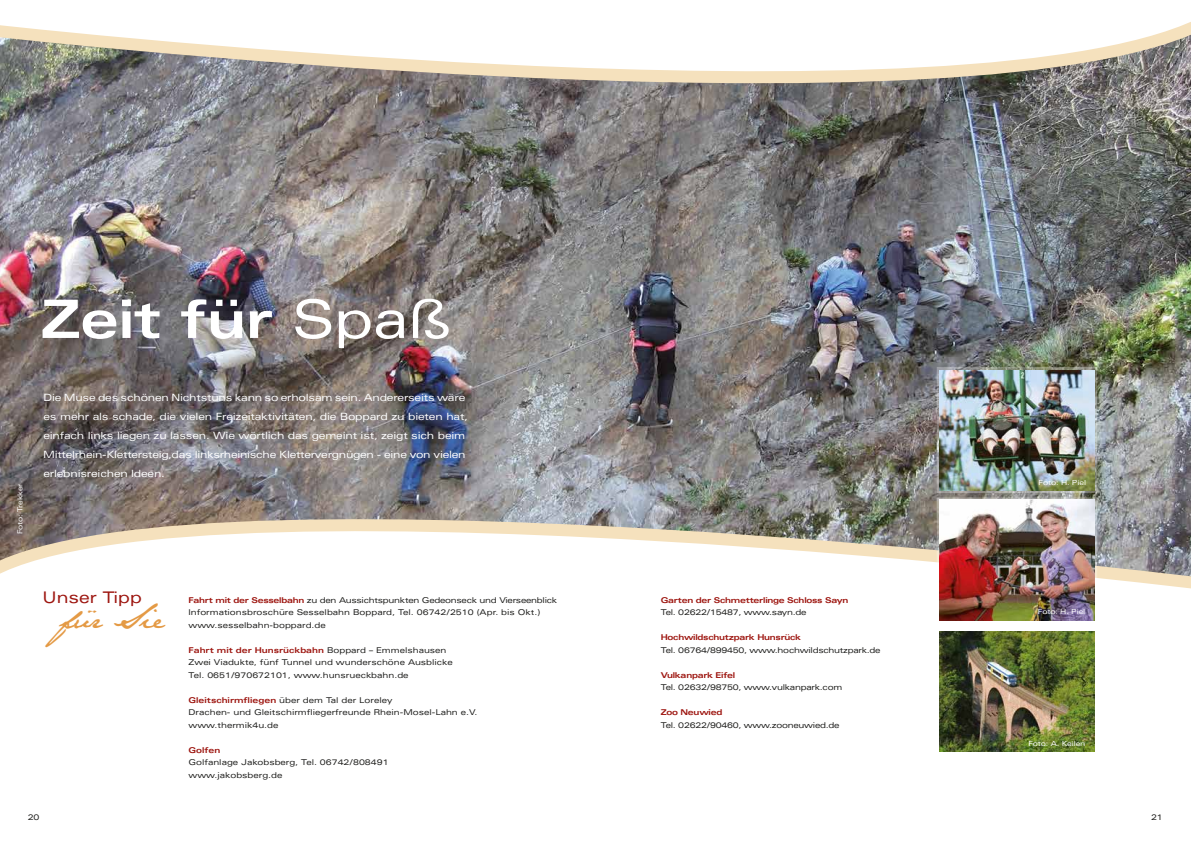
<style>
.page{position:relative;width:1191px;height:842px;background:#fff}
.page>*{position:absolute;margin:0;border:0;box-sizing:border-box;transform-origin:0 0}
.t1{font:700 expanded 53px "Univers";letter-spacing:-.01em;color:#fff}
.t2{font:28.2px "Jane Austen";color:#e49a45}
.t3{font:expanded 16px "Univers";color:#9d150f}
.t4{font:expanded 10px/19px "Univers";letter-spacing:-.02em;color:#fff}
.t5{font:expanded 8px/12.5px "Univers";color:#1d1d1b}
.t6{font:expanded 8px "Univers";letter-spacing:-.03em;color:#1d1d1b}
.t7{font:700 expanded 8px "Univers";letter-spacing:-.03em;color:#9d150f}
.t8{font:expanded 7px "Univers";letter-spacing:-.02em;color:#fff}
.s1{font-weight:400}
.s2{font-weight:700;color:#9d150f}
</style>
<div class="page">
<img style="left:0;top:22px;width:1191px;height:567px">
<div style="left:936px;top:497px;width:161px;height:127px;border:3px solid #fff"></div>
<img style="left:939px;top:500px;width:155px;height:120px">
<img style="left:939px;top:370px;width:155px;height:120px">
<div style="left:936px;top:628px;width:161px;height:126px;border:3px solid #fff"></div>
<img style="left:939px;top:631px;width:155px;height:120px">
<h1 class="t1" style="left:41px;top:289px;width:411px">Zeit für <span class="s1">Spaß</span></h1>
<p class="t8" style="left:16px;top:534px;width:52px;rotate:-90deg">Foto: Trekker</p>
<p class="t4" style="left:43px;top:388px;width:426px">Die Muse des schönen Nichtstuns kann so erholsam sein. Andererseits wäre es mehr als schade, die vielen Freizeitaktivitäten, die Boppard zu bieten hat, einfach links liegen zu lassen. Wie wörtlich das gemeint ist, zeigt sich beim Mittelrhein-Klettersteig,das linksrheinische Klettervergnügen - eine von vielen erlebnisreichen Ideen.</p>
<h3 class="t3" style="left:42px;top:587px;width:101px">Unser Tipp</h3>
<h2 class="t2" style="left:59px;top:601px;width:107px">für Si e</h2>
<p class="t5" style="left:188px;top:593px;width:370px"><span class="s2">Fahrt mit der Sesselbahn</span> zu den Aussichtspunkten Gedeonseck und Vierseenblick<br>Informationsbroschüre Sesselbahn Boppard, Tel. 06742/2510 (Apr. bis Okt.) www.sesselbahn-boppard.de</p>
<p class="t5" style="left:188px;top:643px;width:266px"><span class="s2">Fahrt mit der Hunsrückbahn</span> Boppard – Emmelshausen<br>Zwei Viadukte, fünf Tunnel und wunderschöne Ausblicke<br>Tel. 0651/970672101, www.hunsrueckbahn.de</p>
<p class="t5" style="left:188px;top:693px;width:290px"><span class="s2">Gleitschirmfliegen</span> über dem Tal der Loreley<br>Drachen- und Gleitschirmfliegerfreunde Rhein-Mosel-Lahn e.V. www.thermik4u.de</p>
<p class="t7" style="left:188px;top:745px;width:33px">Golfen</p>
<p class="t5" style="left:188px;top:756px;width:202px">Golfanlage Jakobsberg, Tel. 06742/808491 www.jakobsberg.de</p>
<p class="t7" style="left:660px;top:595px;width:189px">Garten der Schmetterlinge Schloss Sayn</p>
<p class="t6" style="left:660px;top:607px;width:147px">Tel. 02622/15487, www.sayn.de</p>
<p class="t7" style="left:660px;top:633px;width:142px">Hochwildschutzpark Hunsrück</p>
<p class="t6" style="left:660px;top:645px;width:221px">Tel. 06764/899450, www.hochwildschutzpark.de</p>
<p class="t7" style="left:660px;top:670px;width:76px">Vulkanpark Eifel</p>
<p class="t6" style="left:660px;top:682px;width:183px">Tel. 02632/98750, www.vulkanpark.com</p>
<p class="t7" style="left:660px;top:708px;width:63px">Zoo Neuwied</p>
<p class="t6" style="left:660px;top:720px;width:180px">Tel. 02622/90460, www.zooneuwied.de</p>
<p class="t8" style="left:1038px;top:479px;width:49px">Foto: H. Piel</p>
<p class="t8" style="left:1038px;top:608px;width:49px">Foto: H. Piel</p>
<p class="t8" style="left:1028px;top:739px;width:58px">Foto: A. Keilen</p>
<p class="t5" style="left:28px;top:811px;width:13px">20</p>
<p class="t5" style="left:1151px;top:811px;width:13px">21</p>
</div>
